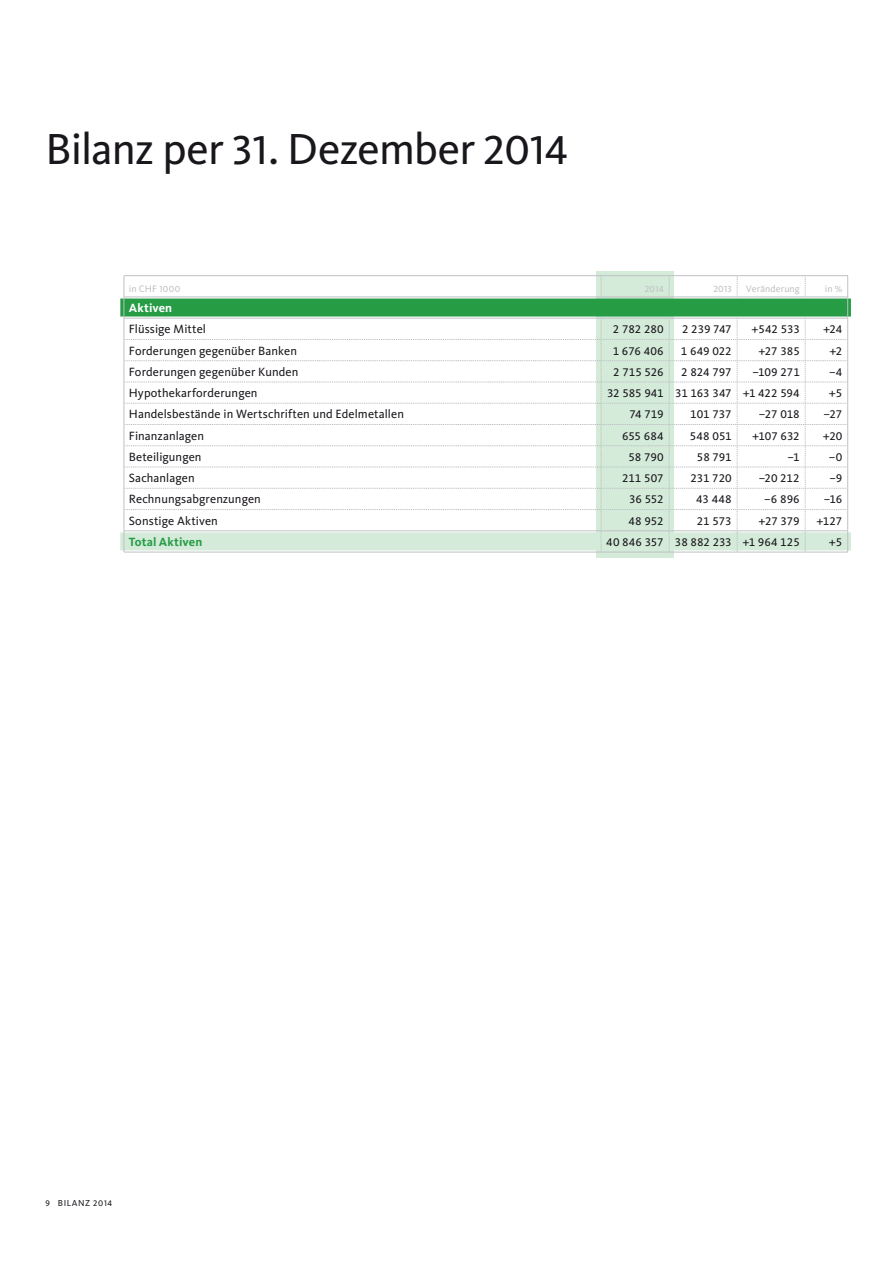
<style>
.page{position:relative;width:893px;height:1263px;background:#fff}
.page>*{position:absolute;margin:0;border:0;box-sizing:border-box;transform-origin:0 0}
.t1{font:45px "Migrosbank Kievit";letter-spacing:-.02em;color:#1a171c}
.t2{font:12.3px "Migrosbank Kievit";letter-spacing:.005em;color:#1a171c}
.t3{font:700 12.3px "Migrosbank Kievit";letter-spacing:.005em;color:#269c45}
.t4{font:700 12.3px "Migrosbank Kievit";letter-spacing:.005em;color:#fff}
.t5{font:9.75px "Migrosbank Kievit";letter-spacing:.01em;color:#bec1c4}
.t6{font:9px "Migrosbank Kievit";color:#1a171c}
</style>
<div class="page">
<div style="left:597px;top:271px;width:77px;height:287px;background:#d4ebda"></div>
<div style="left:802px;top:532px;width:49px;height:18px;background:#d4ebda"></div>
<hr style="left:124px;top:275px;width:477px;height:1px;background:#bec1c4">
<hr style="left:601px;top:275px;width:68px;height:1px;background:#bec1c4">
<hr style="left:669px;top:275px;width:68px;height:1px;background:#bec1c4">
<hr style="left:737px;top:275px;width:68px;height:1px;background:#bec1c4">
<hr style="left:805px;top:275px;width:43px;height:1px;background:#bec1c4">
<svg style="left:124px;top:276px;width:724px;height:276px"></svg>
<hr style="left:124px;top:552px;width:477px;height:1px;background:#bec1c4">
<hr style="left:601px;top:552px;width:68px;height:1px;background:#bec1c4">
<hr style="left:669px;top:552px;width:68px;height:1px;background:#bec1c4">
<hr style="left:737px;top:552px;width:68px;height:1px;background:#bec1c4">
<hr style="left:805px;top:552px;width:43px;height:1px;background:#bec1c4">
<h1 class="t1" style="left:45px;top:124px;width:524px">Bilanz per 31. Dezember 2014</h1>
<p class="t5" style="left:129px;top:283px;width:53px">in CHF 1000</p>
<p class="t5" style="left:645px;top:283px;width:21px">2014</p>
<p class="t5" style="left:713px;top:283px;width:20px">2013</p>
<p class="t5" style="left:746px;top:283px;width:56px">Veränderung</p>
<p class="t5" style="left:825px;top:283px;width:19px">in %</p>
<p class="t4" style="left:129px;top:301px;width:45px">Aktiven</p>
<p class="t2" style="left:129px;top:322px;width:79px">Flüssige Mittel</p>
<p class="t2" style="left:613px;top:322px;width:52px">2 782 280</p>
<p class="t2" style="left:682px;top:322px;width:51px">2 239 747</p>
<p class="t2" style="left:751px;top:322px;width:50px">+542 533</p>
<p class="t2" style="left:823px;top:322px;width:21px">+24</p>
<p class="t2" style="left:129px;top:344px;width:170px">Forderungen gegenüber Banken</p>
<p class="t2" style="left:613px;top:344px;width:53px">1 676 406</p>
<p class="t2" style="left:681px;top:344px;width:53px">1 649 022</p>
<p class="t2" style="left:758px;top:344px;width:43px">+27 385</p>
<p class="t2" style="left:829px;top:344px;width:14px">+2</p>
<p class="t2" style="left:129px;top:365px;width:171px">Forderungen gegenüber Kunden</p>
<p class="t2" style="left:613px;top:365px;width:52px">2 715 526</p>
<p class="t2" style="left:681px;top:365px;width:52px">2 824 797</p>
<p class="t2" style="left:752px;top:365px;width:49px">–109 271</p>
<p class="t2" style="left:829px;top:365px;width:15px">–4</p>
<p class="t2" style="left:129px;top:386px;width:130px">Hypothekarforderungen</p>
<p class="t2" style="left:607px;top:386px;width:194px">32 585 941 31 163 347 +1 422 594</p>
<p class="t2" style="left:829px;top:386px;width:15px">+5</p>
<p class="t2" style="left:129px;top:407px;width:277px">Handelsbestände in Wertschriften und Edelmetallen</p>
<p class="t2" style="left:629px;top:407px;width:36px">74 719</p>
<p class="t2" style="left:690px;top:407px;width:43px">101 737</p>
<p class="t2" style="left:759px;top:407px;width:43px">–27 018</p>
<p class="t2" style="left:824px;top:407px;width:20px">–27</p>
<p class="t2" style="left:129px;top:429px;width:77px">Finanzanlagen</p>
<p class="t2" style="left:622px;top:429px;width:43px">655 684</p>
<p class="t2" style="left:690px;top:429px;width:43px">548 051</p>
<p class="t2" style="left:752px;top:429px;width:49px">+107 632</p>
<p class="t2" style="left:823px;top:429px;width:21px">+20</p>
<p class="t2" style="left:129px;top:450px;width:74px">Beteiligungen</p>
<p class="t2" style="left:628px;top:450px;width:37px">58 790</p>
<p class="t2" style="left:697px;top:450px;width:36px">58 791</p>
<p class="t2" style="left:788px;top:450px;width:14px">–1</p>
<p class="t2" style="left:829px;top:450px;width:15px">–0</p>
<p class="t2" style="left:129px;top:471px;width:67px">Sachanlagen</p>
<p class="t2" style="left:622px;top:471px;width:43px">211 507</p>
<p class="t2" style="left:690px;top:471px;width:43px">231 720</p>
<p class="t2" style="left:759px;top:471px;width:43px">–20 212</p>
<p class="t2" style="left:829px;top:471px;width:15px">–9</p>
<p class="t2" style="left:129px;top:492px;width:134px">Rechnungsabgrenzungen</p>
<p class="t2" style="left:629px;top:492px;width:36px">36 552</p>
<p class="t2" style="left:696px;top:492px;width:37px">43 448</p>
<p class="t2" style="left:764px;top:492px;width:37px">–6 896</p>
<p class="t2" style="left:824px;top:492px;width:20px">–16</p>
<p class="t2" style="left:129px;top:514px;width:91px">Sonstige Aktiven</p>
<p class="t2" style="left:628px;top:514px;width:37px">48 952</p>
<p class="t2" style="left:697px;top:514px;width:37px">21 573</p>
<p class="t2" style="left:759px;top:514px;width:43px">+27 379</p>
<p class="t2" style="left:816px;top:514px;width:27px">+127</p>
<p class="t3" style="left:129px;top:535px;width:75px">Total Aktiven</p>
<p class="t2" style="left:606px;top:535px;width:195px">40 846 357 38 882 233 +1 964 125</p>
<p class="t2" style="left:829px;top:535px;width:15px">+5</p>
<p class="t6" style="left:45px;top:1198px;width:19px">9 bilanz</p>
<p class="t6" style="left:93px;top:1198px;width:20px">2014</p>
</div>
